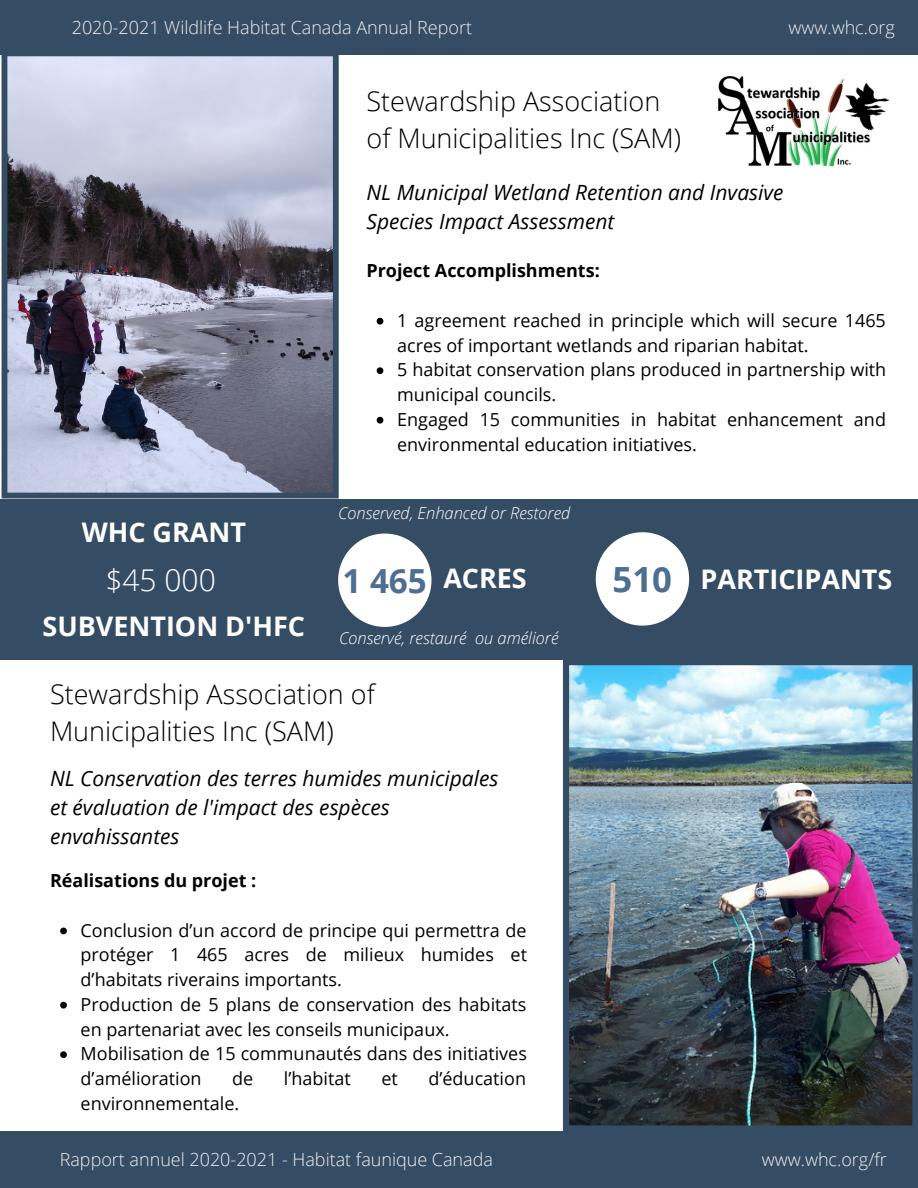
<style>
.page{position:relative;width:918px;height:1188px;background:#fff}
.page>*{position:absolute;margin:0;border:0;box-sizing:border-box;transform-origin:0 0}
.t1{font:700 34.65px "Open Sans";color:#4e6e92}
.t2{font:700 33.3px "Open Sans";color:#4e6e92}
.t3{font:300 30px "Open Sans";color:#fff}
.t4{font:300 27px/36.9px "Open Sans";color:#000}
.t5{font:700 27px "Open Sans";color:#fff}
.t6{font:italic 21px/29.2px "Open Sans";color:#000}
.t7{font:18px/24.8px "Open Sans";color:#000}
.t8{font:300 18px "Open Sans";color:#eff0f2}
.t9{font:700 18px "Open Sans";color:#000}
.t10{font:italic 300 16.5px "Open Sans";color:#fff}
</style>
<div class="page">
<div style="left:0;top:1132px;width:918px;height:56px;background:#354c65"></div>
<svg style="left:2px;top:54px;width:337px;height:444px;background:#8e91a4"></svg>
<div style="left:0;top:499px;width:918px;height:160px;background:#354c65"></div>
<img style="left:563px;top:659px;width:355px;height:473px">
<div style="left:0;top:0;width:918px;height:54px;background:#354c65"></div>
<img style="left:718px;top:76px;width:172px;height:91px">
<div style="left:596px;top:532px;width:93px;height:94px;background:#fff;border-radius:50%"></div>
<div style="left:338px;top:534px;width:94px;height:93px;background:#fff;border-radius:50%"></div>
<svg style="left:377px;top:318px;width:6px;height:7px"></svg>
<svg style="left:377px;top:367px;width:6px;height:7px"></svg>
<svg style="left:377px;top:417px;width:6px;height:7px"></svg>
<svg style="left:60px;top:928px;width:7px;height:6px"></svg>
<svg style="left:60px;top:1002px;width:7px;height:7px"></svg>
<svg style="left:60px;top:1051px;width:7px;height:7px"></svg>
<p class="t8" style="left:72px;top:15px;width:402px">2020-2021 Wildlife Habitat Canada Annual Report</p>
<p class="t8" style="left:788px;top:15px;width:108px">www.whc.org</p>
<p class="t4" style="left:367px;top:82px;width:316px">Stewardship Association of Municipalities Inc (SAM)</p>
<p class="t6" style="left:367px;top:177px;width:419px">NL Municipal Wetland Retention and Invasive<br>Species Impact Assessment</p>
<p class="t9" style="left:367px;top:258px;width:235px">Project Accomplishments:</p>
<p class="t5" style="left:82px;top:514px;width:166px">WHC GRANT</p>
<p class="t3" style="left:105px;top:559px;width:112px">$45 000</p>
<p class="t5" style="left:43px;top:607px;width:264px">SUBVENTION D'HFC</p>
<p class="t7" style="left:397px;top:307px;width:490px">1 agreement reached in principle which will secure 1465 acres of important wetlands and riparian habitat.</p>
<p class="t7" style="left:397px;top:357px;width:491px">5 habitat conservation plans produced in partnership with municipal councils.</p>
<p class="t7" style="left:397px;top:406px;width:490px">Engaged 15 communities in habitat enhancement and environmental education initiatives.</p>
<p class="t10" style="left:338px;top:502px;width:234px">Conserved, Enhanced or Restored</p>
<p class="t2" style="left:342px;top:557px;width:86px">1 465</p>
<p class="t1" style="left:613px;top:555px;width:61px">510</p>
<p class="t5" style="left:443px;top:559px;width:85px">ACRES</p>
<p class="t5" style="left:701px;top:560px;width:193px">PARTICIPANTS</p>
<p class="t10" style="left:339px;top:627px;width:221px">Conservé, restauré ou amélioré</p>
<p class="t4" style="left:50px;top:674px;width:326px;line-height:37.8px">Stewardship Association of<br>Municipalities Inc (SAM)</p>
<p class="t6" style="left:50px;top:763px;width:450px">NL Conservation des terres humides municipales et évaluation de l'impact des espèces envahissantes</p>
<p class="t9" style="left:50px;top:868px;width:208px">Réalisations du projet :</p>
<p class="t7" style="left:81px;top:917px;width:448px;text-align:justify">Conclusion d’un accord de principe qui permettra de protéger 1 465 acres de milieux humides et d’habitats riverains importants.</p>
<p class="t7" style="left:81px;top:991px;width:447px">Production de 5 plans de conservation des habitats en partenariat avec les conseils municipaux.</p>
<p class="t7" style="left:81px;top:1041px;width:448px">Mobilisation de 15 communautés dans des initiatives d’amélioration</p>
<p class="t7" style="left:232px;top:1066px;width:23px">de</p>
<p class="t7" style="left:284px;top:1066px;width:68px">l’habitat</p>
<p class="t7" style="left:381px;top:1066px;width:18px">et</p>
<p class="t7" style="left:428px;top:1066px;width:99px">d’éducation</p>
<p class="t7" style="left:81px;top:1090px;width:160px">environnementale.</p>
<p class="t8" style="left:60px;top:1147px;width:435px">Rapport annuel 2020-2021 - Habitat faunique Canada</p>
<p class="t8" style="left:762px;top:1147px;width:127px">www.whc.org/fr</p>
</div>
